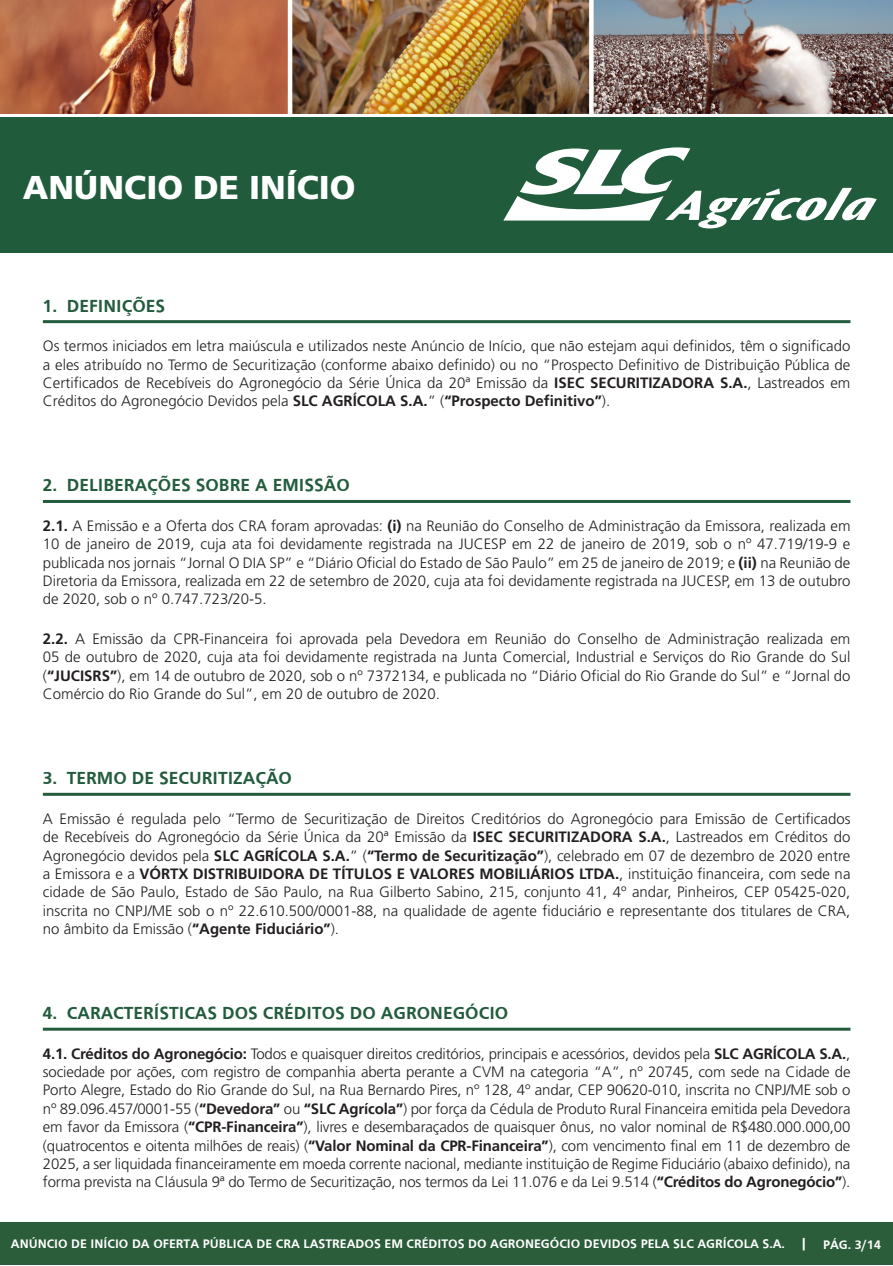
<style>
.page{position:relative;width:893px;height:1266px;background:#fff}
.page>*{position:absolute;margin:0;border:0;box-sizing:border-box;transform-origin:0 0}
.t1{font:33px "Frutiger LT 75 Blk";color:#fff}
.TITULO_1{font:700 18px "Frutiger";color:#225c3d}
.t2{font:300 15px/18.3px "Frutiger";color:#231f20;text-align:justify}
.t3{font:700 12.75px "Frutiger";color:#fff}
.s1{font-family:"Frutiger LT 65 Bd";font-weight:400}
.s2{font-size:15px}
</style>
<div class="page">
<div style="left:0;top:1221px;width:893px;height:43px;background:#2b5d3a"></div>
<img style="left:0;top:0;width:288px;height:113px">
<img style="left:292px;top:0;width:297px;height:113px">
<img style="left:594px;top:0;width:299px;height:113px">
<div style="left:0;top:117px;width:893px;height:135px;background:#205b3c"></div>
<svg style="left:503px;top:147px;width:374px;height:81px"></svg>
<hr style="left:43px;top:320px;width:807px;height:3px;background:#225c3d">
<hr style="left:43px;top:500px;width:807px;height:3px;background:#225c3d">
<hr style="left:43px;top:792px;width:807px;height:3px;background:#225c3d">
<hr style="left:43px;top:1027px;width:807px;height:3px;background:#225c3d">
<h1 class="t1" style="left:23px;top:167px;width:334px">ANÚNCIO DE INÍCIO</h1>
<p class="TITULO_1" style="left:43px;top:295px;width:124px">1. DEFINIÇÕES</p>
<p class="t2" style="left:43px;top:337px;width:809px">Os termos iniciados em letra maiúscula e utilizados neste Anúncio de Início, que não estejam aqui definidos, têm o significado a eles atribuído no Termo de Securitização (conforme abaixo definido) ou no “Prospecto Definitivo de Distribuição Pública de Certificados de Recebíveis do Agronegócio da Série Única da 20ª Emissão da <span class="s1">ISEC SECURITIZADORA S.A.</span>, Lastreados em Créditos do Agronegócio Devidos pela <span class="s1">SLC AGRÍCOLA S.A.</span>” (<span class="s1">“Prospecto Definitivo”</span>).</p>
<p class="TITULO_1" style="left:43px;top:475px;width:308px">2. DELIBERAÇÕES SOBRE A EMISSÃO</p>
<p class="t2" style="left:43px;top:516px;width:809px"><span class="s1">2.1.</span> A Emissão e a Oferta dos CRA foram aprovadas: <span class="s1">(i)</span> na Reunião do Conselho de Administração da Emissora, realizada em 10 de janeiro de 2019, cuja ata foi devidamente registrada na JUCESP em 22 de janeiro de 2019, sob o nº 47.719/19-9 e publicada nos jornais “Jornal O DIA SP” e “Diário Oficial do Estado de São Paulo” em 25 de janeiro de 2019; e <span class="s1">(ii)</span> na Reunião de Diretoria da Emissora, realizada em 22 de setembro de 2020, cuja ata foi devidamente registrada na JUCESP, em 13 de outubro de 2020, sob o nº 0.747.723/20-5.</p>
<p class="t2" style="left:43px;top:629px;width:809px"><span class="s1">2.2.</span> A Emissão da CPR-Financeira foi aprovada pela Devedora em Reunião do Conselho de Administração realizada em 05 de outubro de 2020, cuja ata foi devidamente registrada na Junta Comercial, Industrial e Serviços do Rio Grande do Sul (<span class="s1">“JUCISRS”</span>), em 14 de outubro de 2020, sob o nº 7372134, e publicada no “Diário Oficial do Rio Grande do Sul” e “Jornal do Comércio do Rio Grande do Sul”, em 20 de outubro de 2020.</p>
<p class="TITULO_1" style="left:43px;top:768px;width:251px">3. TERMO DE SECURITIZAÇÃO</p>
<p class="t2" style="left:43px;top:809px;width:809px">A Emissão é regulada pelo “Termo de Securitização de Direitos Creditórios do Agronegócio para Emissão de Certificados de Recebíveis do Agronegócio da Série Única da 20ª Emissão da <span class="s1">ISEC SECURITIZADORA S.A.</span>, Lastreados em Créditos do Agronegócio devidos pela <span class="s1">SLC AGRÍCOLA S.A.</span>” (<span class="s1">“Termo de Securitização”</span>), celebrado em 07 de dezembro de 2020 entre a Emissora e a <span class="s1">VÓRTX DISTRIBUIDORA DE TÍTULOS E VALORES MOBILIÁRIOS LTDA.</span>, instituição financeira, com sede na cidade de São Paulo, Estado de São Paulo, na Rua Gilberto Sabino, 215, conjunto 41, 4º andar, Pinheiros, CEP 05425-020, inscrita no CNPJ/ME sob o nº 22.610.500/0001-88, na qualidade de agente fiduciário e representante dos titulares de CRA, no âmbito da Emissão (<span class="s1">“Agente Fiduciário”</span>).</p>
<p class="TITULO_1" style="left:43px;top:1002px;width:467px">4. CARACTERÍSTICAS DOS CRÉDITOS DO AGRONEGÓCIO</p>
<p class="t2" style="left:43px;top:1044px;width:809px"><span class="s1">4.1. Créditos do Agronegócio:</span> Todos e quaisquer direitos creditórios, principais e acessórios, devidos pela <span class="s1">SLC AGRÍCOLA S.A.</span>, sociedade por ações, com registro de companhia aberta perante a CVM na categoria “A”, nº 20745, com sede na Cidade de Porto Alegre, Estado do Rio Grande do Sul, na Rua Bernardo Pires, nº 128, 4º andar, CEP 90620-010, inscrita no CNPJ/ME sob o nº 89.096.457/0001-55 (<span class="s1">“Devedora”</span> ou <span class="s1">“SLC Agrícola”</span>) por força da Cédula de Produto Rural Financeira emitida pela Devedora em favor da Emissora (<span class="s1">“CPR-Financeira”</span>), livres e desembaraçados de quaisquer ônus, no valor nominal de R$480.000.000,00 (quatrocentos e oitenta milhões de reais) (<span class="s1">“Valor Nominal da CPR-Financeira”</span>), com vencimento final em 11 de dezembro de 2025, a ser liquidada financeiramente em moeda corrente nacional, mediante instituição de Regime Fiduciário (abaixo definido), na forma prevista na Cláusula 9ª do Termo de Securitização, nos termos da Lei 11.076 e da Lei 9.514 (<span class="s1">“Créditos do Agronegócio”</span>).</p>
<p class="t3" style="left:11px;top:1236px;width:871px">ANÚNCIO DE INÍCIO DA OFERTA PÚBLICA DE CRA LASTREADOS EM CRÉDITOS DO AGRONEGÓCIO DEVIDOS PELA SLC AGRÍCOLA S.A. <span class="s2">|</span> PÁG. 3/14</p>
</div>
